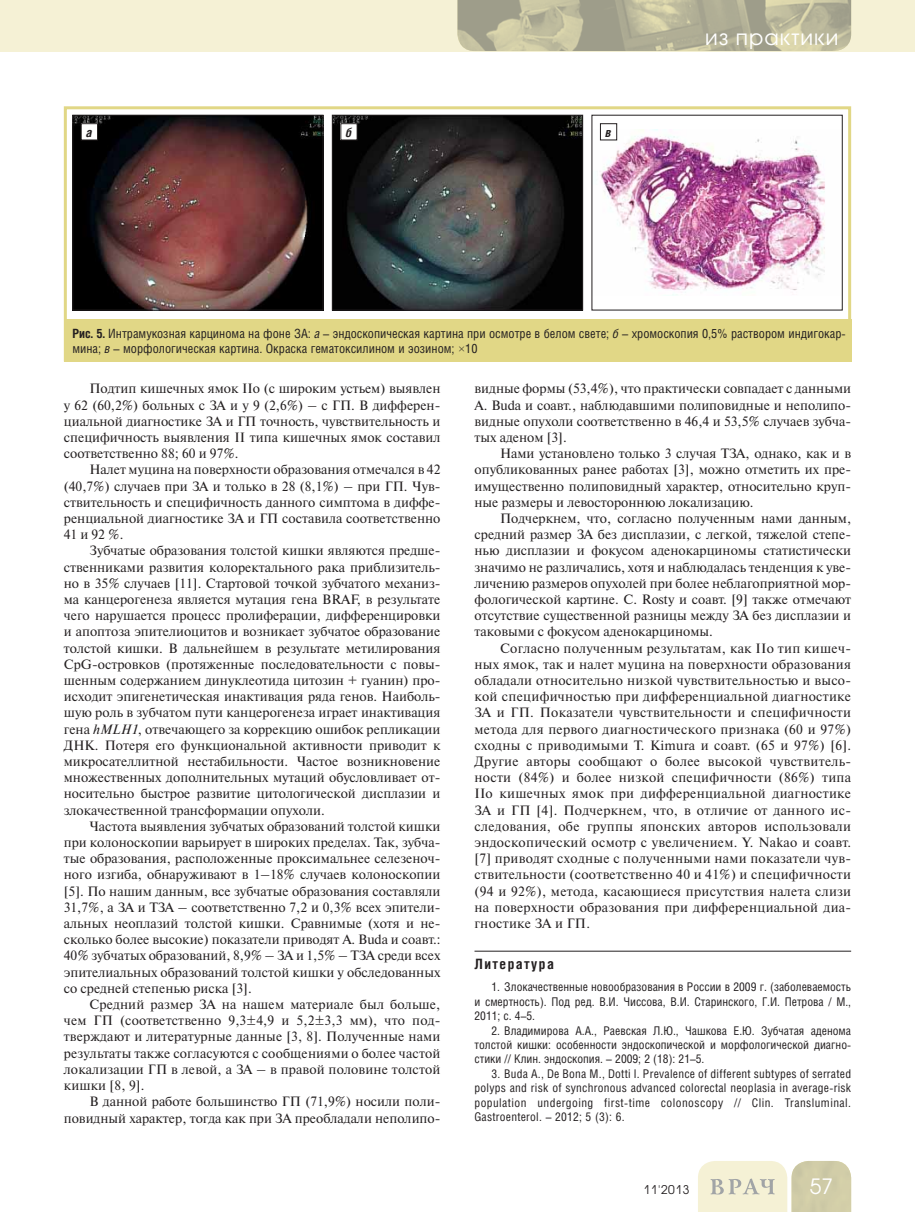
<style>
.page{position:relative;width:915px;height:1212px;background:#fff}
.page>*{position:absolute;margin:0;border:0;box-sizing:border-box;transform-origin:0 0}
.t1{font:21px "Avant Garde Gothic C";letter-spacing:.05em;color:#fff}
.t2{font:700 14.25px "Helios Cond";letter-spacing:.1em;color:#231f20}
.t3{font:13.5px/16.2px "Newton C";color:#231f20;text-align:justify}
.t4{font:12.75px/15.3px "Helios Cond";color:#231f20}
.t5{font:italic 700 12.75px "Helios Cond";color:#231f20}
.t6{font:12px/14.4px "Helios Cond";color:#231f20;text-align:justify}
.t7{font:12px "Avant Garde Gothic C";letter-spacing:.05em;color:#231f20}
.s1{font-weight:700}
.s2{font-style:italic}
.s3{font-family:"Times New Roman"}
</style>
<div class="page">
<div style="left:0;top:0;width:914px;height:51px;background:#f5f1d5"></div>
<svg style="left:698px;top:1161px;width:152px;height:51px;background:#e3e0c4"></svg>
<img style="left:457px;top:0;width:393px;height:51px">
<hr style="left:474px;top:951px;width:376px;height:1px;background:#231f20">
<div style="left:64px;top:106px;width:786px;height:255px;border:3px solid #e1d786"></div>
<div style="left:64px;top:319px;width:786px;height:42px;background:#e1d786"></div>
<img style="left:74px;top:117px;width:247px;height:191px">
<div style="left:72px;top:115px;width:251px;height:195px;border:1px solid #231f20"></div>
<img style="left:334px;top:117px;width:247px;height:191px">
<div style="left:332px;top:115px;width:251px;height:195px;border:1px solid #231f20"></div>
<div style="left:81px;top:124px;width:16px;height:16px;background:#fff"></div>
<div style="left:81px;top:123px;width:17px;height:17px;border:1px solid #231f20"></div>
<div style="left:341px;top:124px;width:16px;height:16px;background:#fff"></div>
<img style="left:599px;top:130px;width:226px;height:166px">
<div style="left:600px;top:124px;width:16px;height:16px;background:#fff"></div>
<div style="left:600px;top:123px;width:17px;height:17px;border:1px solid #231f20"></div>
<p class="t5" style="left:86px;top:127px;width:8px">а</p>
<p class="t5" style="left:346px;top:127px;width:8px">б</p>
<p class="t5" style="left:605px;top:127px;width:7px">в</p>
<h1 class="t1" style="left:704px;top:27px;width:135px">из практики</h1>
<p class="t4" style="left:72px;top:327px;width:774px"><span class="s1">Рис. 5.</span> Интрамукозная карцинома на фоне ЗА: <span class="s2">а</span> – эндоскопическая картина при осмотре в белом свете; <span class="s2">б</span> – хромоскопия 0,5% раствором индигокар&shy;мина; <span class="s2">в</span> – морфологическая картина. Окраска гематоксилином и эозином; <span class="s3">×</span>10</p>
<p class="t3" style="left:64px;top:382px;width:378px;text-indent:26px">Подтип кишечных ямок IIо (с широким устьем) выявлен у 62 (60,2%) больных с ЗА и у 9 (2,6%) – с ГП. В дифферен&shy;циальной диагностике ЗА и ГП точность, чувствительность и специфичность выявления II типа кишечных ямок составил соответственно 88; 60 и 97%.</p>
<p class="t3" style="left:64px;top:463px;width:378px;text-indent:26px">Налет муцина на поверхности образования отмечался в 42 (40,7%) случаев при ЗА и только в 28 (8,1%) – при ГП. Чув&shy;ствительность и специфичность данного симптома в диффе&shy;ренциальной диагностике ЗА и ГП составила соответственно 41 и 92 %.</p>
<p class="t3" style="left:64px;top:544px;width:378px;text-indent:26px">Зубчатые образования толстой кишки являются предше&shy;ственниками развития колоректального рака приблизитель&shy;но в 35% случаев [11]. Стартовой точкой зубчатого механиз&shy;ма канцерогенеза является мутация гена BRAF, в результате чего нарушается процесс пролиферации, дифференцировки и апоптоза эпителиоцитов и возникает зубчатое образование толстой кишки. В дальнейшем в результате метилирования CpG-островков (протяженные последовательности с повы&shy;шенным содержанием динуклеотида цитозин + гуанин) про&shy;исходит эпигенетическая инактивация ряда генов. Наиболь&shy;шую роль в зубчатом пути канцерогенеза играет инактивация гена <span class="s2">hMLH1</span>, отвечающего за коррекцию ошибок репликации ДНК. Потеря его функциональной активности приводит к микросателлитной нестабильности. Частое возникновение множественных дополнительных мутаций обусловливает от&shy;носительно быстрое развитие цитологической дисплазии и злокачественной трансформации опухоли.</p>
<p class="t3" style="left:64px;top:819px;width:378px;text-indent:26px">Частота выявления зубчатых образований толстой кишки при колоноскопии варьирует в широких пределах. Так, зубча&shy;тые образования, расположенные проксимальнее селезеноч&shy;ного изгиба, обнаруживают в 1–18% случаев колоноскопии [5]. По нашим данным, все зубчатые образования составляли 31,7%, а ЗА и ТЗА – соответственно 7,2 и 0,3% всех эпители&shy;альных неоплазий толстой кишки. Сравнимые (хотя и не&shy;сколько более высокие) показатели приводят A. Buda и соавт.:<br>40% зубчатых образований, 8,9% – ЗА и 1,5% – ТЗА среди всех эпителиальных образований толстой кишки у обследованных со средней степенью риска [3].</p>
<p class="t3" style="left:64px;top:998px;width:378px;text-indent:26px">Средний размер ЗА на нашем материале был больше, чем ГП (соответственно 9,3±4,9 и 5,2±3,3 мм), что под&shy;тверждают и литературные данные [3, 8]. Полученные нами результаты также согласуются с сообщениями о более частой локализации ГП в левой, а ЗА – в правой половине толстой кишки [8, 9].</p>
<p class="t3" style="left:64px;top:1095px;width:378px;text-align:right">В данной работе большинство ГП (71,9%) носили поли&shy;повидный характер, тогда как при ЗА преобладали неполипо-</p>
<p class="t3" style="left:474px;top:382px;width:378px">видные формы (53,4%), что практически совпадает с данными A. Buda и соавт., наблюдавшими полиповидные и неполипо&shy;видные опухоли соответственно в 46,4 и 53,5% случаев зубча&shy;тых аденом [3].</p>
<p class="t3" style="left:474px;top:447px;width:378px;text-indent:26px">Нами установлено только 3 случая ТЗА, однако, как и в опубликованных ранее работах [3], можно отметить их пре&shy;имущественно полиповидный характер, относительно круп&shy;ные размеры и левостороннюю локализацию.</p>
<p class="t3" style="left:474px;top:512px;width:378px;text-indent:26px">Подчеркнем, что, согласно полученным нами данным, средний размер ЗА без дисплазии, с легкой, тяжелой степе&shy;нью дисплазии и фокусом аденокарциномы статистически значимо не различались, хотя и наблюдалась тенденция к уве&shy;личению размеров опухолей при более неблагоприятной мор&shy;фологической картине. С. Rosty и соавт. [9] также отмечают отсутствие существенной разницы между ЗА без дисплазии и таковыми с фокусом аденокарциномы.</p>
<p class="t3" style="left:474px;top:641px;width:378px;text-indent:26px">Согласно полученным результатам, как IIо тип кишеч&shy;ных ямок, так и налет муцина на поверхности образования обладали относительно низкой чувствительностью и высо&shy;кой специфичностью при дифференциальной диагностике ЗА и ГП. Показатели чувствительности и специфичности метода для первого диагностического признака (60 и 97%) сходны с приводимыми T. Kimura и соавт. (65 и 97%) [6].<br>Другие авторы сообщают о более высокой чувствитель&shy;ности (84%) и более низкой специфичности (86%) типа IIo кишечных ямок при дифференциальной диагностике ЗА и ГП [4]. Подчеркнем, что, в отличие от данного ис&shy;следования, обе группы японских авторов использовали эндоскопический осмотр с увеличением. Y. Nakao и соавт. [7] приводят сходные с полученными нами показатели чув&shy;ствительности (соответственно 40 и 41%) и специфичности (94 и 92%), метода, касающиеся присутствия налета слизи на поверхности образования при дифференциальной диа&shy;гностике ЗА и ГП.</p>
<p class="t2" style="left:474px;top:958px;width:81px">Литература</p>
<p class="t6" style="left:474px;top:981px;width:378px;text-indent:17px">1. Злокачественные новообразования в России в 2009 г. (заболеваемость и смертность). Под ред. В.И. Чиссова, В.И. Старинского, Г.И. Петрова / М., 2011; с. 4–5.</p>
<p class="t6" style="left:474px;top:1024px;width:378px;text-indent:17px">2. Владимирова А.А., Раевская Л.Ю., Чашкова Е.Ю. Зубчатая аденома толстой кишки: особенности эндоскопической и морфологической диагно&shy;стики // Клин. эндоскопия. – 2009; 2 (18): 21–5.</p>
<p class="t6" style="left:474px;top:1068px;width:378px;text-indent:17px">3. Buda A., De Bona М., Dotti I. Prevalence of different subtypes of serrated polyps and risk of synchronous advanced colorectal neoplasia in average-risk population undergoing first-time colonoscopy // Clin. Transluminal.<br>Gastroenterol. – 2012; 5 (3): 6.</p>
<p class="t7" style="left:643px;top:1184px;width:47px">11'2013</p>
<h1 class="t1" style="left:809px;top:1177px;width:25px">57</h1>
</div>
